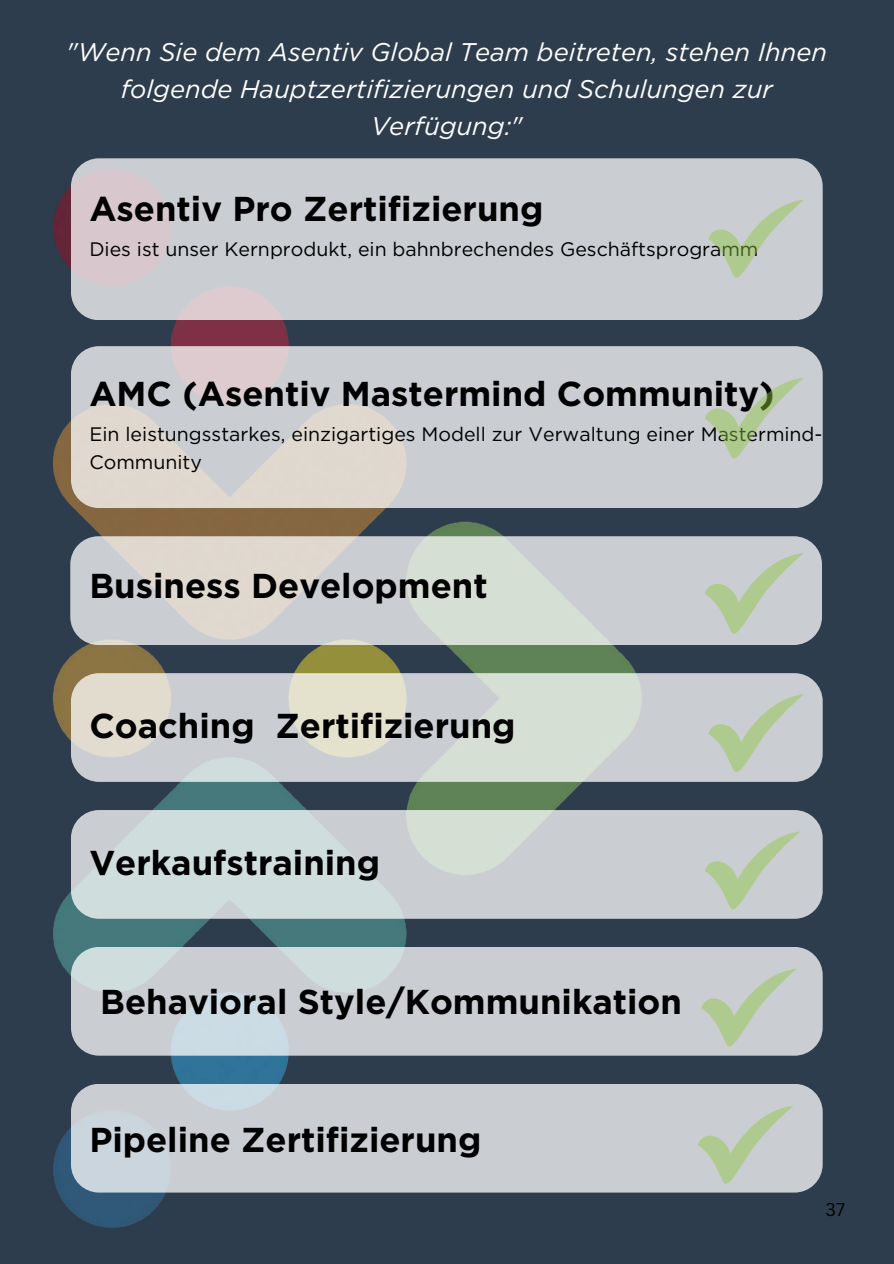
<style>
.page{position:relative;width:894px;height:1264px;background:#fff}
.page>*{position:absolute;margin:0;border:0;box-sizing:border-box;transform-origin:0 0}
.t1{font:700 34.5px "Gotham";color:#000}
.t2{font:italic 25.5px/37.2px "Gotham";color:#fff;text-align:center}
.t3{font:19.5px/28.2px "Gotham";color:#000}
.t4{font:18px "Canva Sans";color:#000}
</style>
<div class="page">
<div style="left:0;top:0;width:893px;height:1263px;background:#2e3d4d"></div>
<img style="left:53px;top:160px;width:666px;height:1068px">
<div style="left:70px;top:536px;width:751px;height:109px;background:linear-gradient(to right,#d7d6d0,#cad1d3);border-radius:28px"></div>
<div style="left:71px;top:158px;width:751px;height:162px;background:linear-gradient(to right,#cfccd0,#c8cfd3);border-radius:28px"></div>
<svg style="left:71px;top:346px;width:751px;height:162px;background:#cfcfd1"></svg>
<svg style="left:71px;top:673px;width:751px;height:109px;background:#d1d5d1"></svg>
<div style="left:71px;top:810px;width:751px;height:108px;background:linear-gradient(to bottom,#ced5d5,#cdd5d8);border-radius:28px"></div>
<svg style="left:71px;top:946px;width:751px;height:109px;background:#c9cfd3"></svg>
<div style="left:71px;top:1083px;width:751px;height:109px;background:#caced2;border-radius:28px"></div>
<svg style="left:708px;top:200px;width:95px;height:78px;background:#c2ccc0"></svg>
<svg style="left:704px;top:377px;width:99px;height:82px;background:#c2ccc0"></svg>
<svg style="left:704px;top:553px;width:99px;height:81px;background:#c2ccc0"></svg>
<svg style="left:708px;top:694px;width:95px;height:79px;background:#c2ccc0"></svg>
<svg style="left:704px;top:831px;width:96px;height:79px;background:#c2ccc0"></svg>
<svg style="left:701px;top:968px;width:95px;height:79px;background:#c2ccc0"></svg>
<svg style="left:698px;top:1106px;width:95px;height:78px"></svg>
<p class="t2" style="left:66px;top:33px;width:762px">"Wenn Sie dem Asentiv Global Team beitreten, stehen Ihnen folgende Hauptzertifizierungen und Schulungen zur<br>Verfügung:"</p>
<p class="t1" style="left:89px;top:188px;width:455px">Asentiv Pro Zertifizierung</p>
<p class="t3" style="left:89px;top:234px;width:670px">Dies ist unser Kernprodukt, ein bahnbrechendes Geschäftsprogramm</p>
<p class="t1" style="left:89px;top:373px;width:686px">AMC (Asentiv Mastermind Community)</p>
<p class="t3" style="left:89px;top:419px;width:734px">Ein leistungsstarkes, einzigartiges Modell zur Verwaltung einer Mastermind-<br>Community</p>
<p class="t1" style="left:89px;top:564px;width:399px">Business Development</p>
<p class="t1" style="left:89px;top:705px;width:427px">Coaching Zertifizierung</p>
<p class="t1" style="left:89px;top:842px;width:292px">Verkaufstraining</p>
<p class="t1" style="left:100px;top:981px;width:583px">Behavioral Style/Kommunikation</p>
<p class="t1" style="left:89px;top:1119px;width:393px">Pipeline Zertifizierung</p>
<p class="t4" style="left:825px;top:1196px;width:21px">37</p>
</div>
